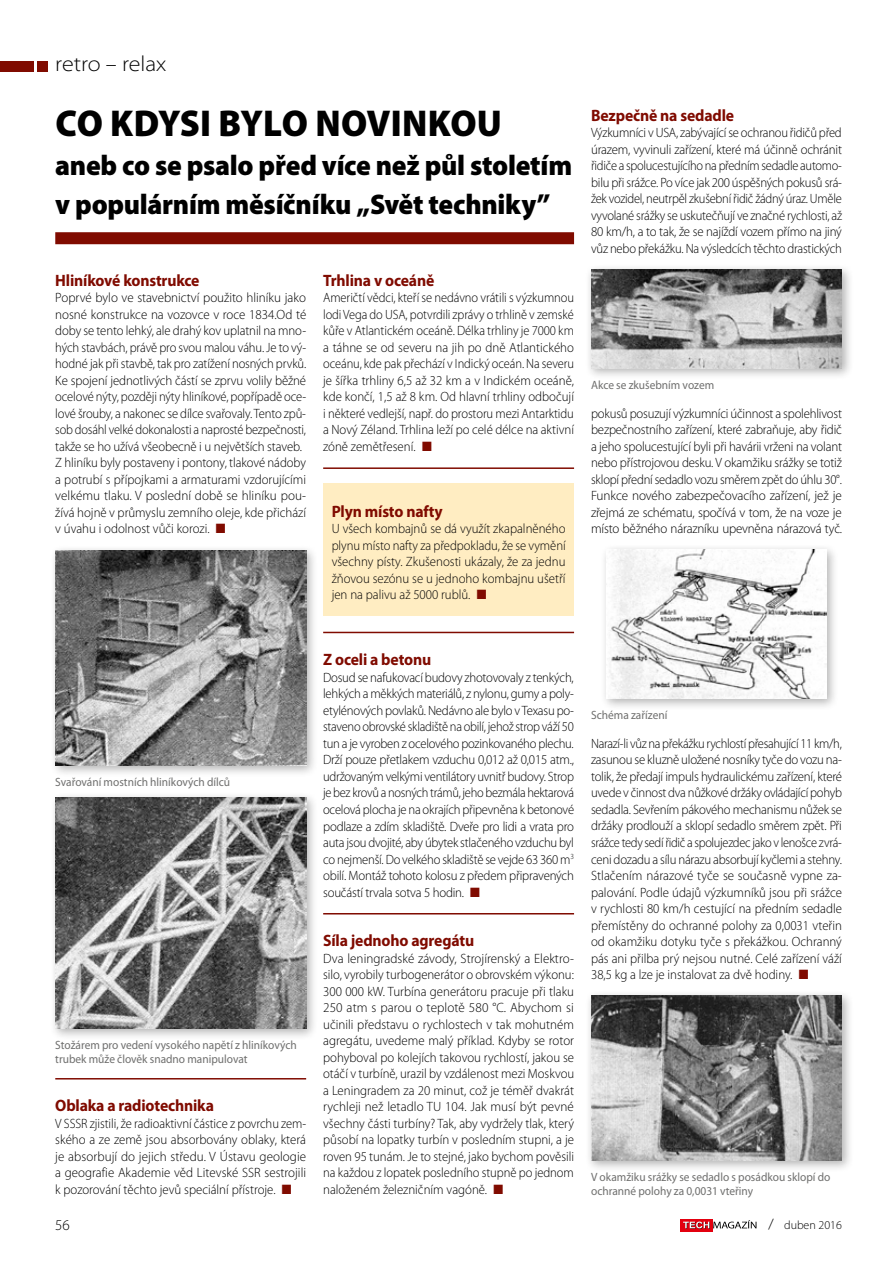
<style>
.page{position:relative;width:893px;height:1263px;background:#fff}
.page>*{position:absolute;margin:0;border:0;box-sizing:border-box;transform-origin:0 0}
.t1{font:900 37.5px "Myriad Pro";letter-spacing:.005em;color:#000;scale:.96 1}
.t2{font:900 28.5px/39px "Myriad Pro";letter-spacing:-.01em;color:#000;scale:.96 1}
.t3{font:300 semi-expanded 21.75px "Myriad Pro";color:#000}
.t4{font:700 16.5px "Myriad Pro";letter-spacing:-.01em;color:#800b00;scale:.95 1}
.t5{font:300 15px "Myriad Pro";color:#000}
.t6{font:300 13.5px/16.5px "Myriad Pro";letter-spacing:-.005em;color:#000;text-align:justify;scale:.93 1}
.t7{font:300 13.5px/16.5px "Myriad Pro";letter-spacing:-.005em;color:#000;text-align:justify}
.t8{font:300 13.5px/16.5px "Myriad Pro";letter-spacing:-.005em;color:#000;text-align:justify;scale:.94 1}
.t9{font:300 13.5px/16.5px "Myriad Pro";letter-spacing:-.005em;color:#000;text-align:justify;scale:.95 1}
.t10{font:12px/13.5px "Myriad Pro";color:#6f6f6e;scale:.95 1}
.t11{font:300 12px "Myriad Pro";color:#000}
.s1{color:#800b00}
.s2{font-size:15px}
</style>
<div class="page">
<div style="left:0;top:62px;width:33px;height:10px;background:#800b00"></div>
<div style="left:38px;top:62px;width:10px;height:10px;background:#800b00"></div>
<div style="left:680px;top:1219px;width:33px;height:12px;background:#e3000f"></div>
<svg style="left:683px;top:1220px;width:73px;height:9px"></svg>
<div style="left:55px;top:232px;width:519px;height:12px;background:#800b00"></div>
<div style="left:323px;top:484px;width:251px;height:132px;background:#ffedc2"></div>
<div style="left:49px;top:545px;width:269px;height:232px;background:#000;opacity:.3"></div>
<img style="left:55px;top:551px;width:251px;height:214px">
<div style="left:585px;top:263px;width:269px;height:118px;background:#000;opacity:.3"></div>
<img style="left:591px;top:269px;width:251px;height:99px">
<div style="left:600px;top:544px;width:238px;height:167px;background:#000;opacity:.3"></div>
<img style="left:607px;top:550px;width:219px;height:148px">
<div style="left:585px;top:989px;width:269px;height:183px;background:#000;opacity:.3"></div>
<img style="left:591px;top:995px;width:251px;height:165px">
<div style="left:49px;top:791px;width:269px;height:249px;background:#000;opacity:.3"></div>
<img style="left:55px;top:797px;width:251px;height:231px">
<hr style="left:323px;top:467px;width:251px;height:2px;background:#800b00">
<hr style="left:323px;top:632px;width:251px;height:1px;background:#800b00">
<hr style="left:55px;top:1078px;width:251px;height:1px;background:#800b00">
<hr style="left:323px;top:913px;width:251px;height:1px;background:#800b00">
<h3 class="t3" style="left:55px;top:52px;width:113px">retro – relax</h3>
<h1 class="t1" style="left:56px;top:102px;width:466px">Co kdysi bylo novinkou</h1>
<h2 class="t2" style="left:55px;top:146px;width:540px">aneb co se psalo před více než půl stoletím v populárním měsíčníku „Svět techniky”</h2>
<p class="t4" style="left:55px;top:270px;width:153px">Hliníkové konstrukce</p>
<p class="t7" style="left:55px;top:290px;width:253px;text-align:left">Poprvé bylo ve stavebnictví použito hliníku jako nosné konstrukce na vozovce v roce 1834.Od té doby se tento lehký, ale drahý kov uplatnil na mno&shy;hých stavbách, právě pro svou malou váhu. Je to vý&shy;hodné jak při stavbě, tak pro zatížení nosných prvků.<br>Ke spojení jednotlivých částí se zprvu volily běžné ocelové nýty, později nýty hliníkové, popřípadě oce&shy;lové šrouby, a nakonec se dílce svařovaly. Tento způ&shy;sob dosáhl velké dokonalosti a naprosté bezpečnosti, takže se ho užívá všeobecně i u největších staveb.<br>Z hliníku byly postaveny i pontony, tlakové nádoby a potrubí s přípojkami a armaturami vzdorujícími velkému tlaku. V poslední době se hliníku pou&shy;žívá hojně v průmyslu zemního oleje, kde přichází v úvahu i odolnost vůči korozi. <span class="s1">■</span></p>
<p class="t4" style="left:323px;top:270px;width:119px">Trhlina v oceáně</p>
<p class="t6" style="left:323px;top:290px;width:271px">Američtí vědci, kteří se nedávno vrátili s výzkumnou lodi Vega do USA, potvrdili zprávy o trhlině v zemské kůře v Atlantickém oceáně. Délka trhliny je 7000 km a táhne se od severu na jih po dně Atlantického oceánu, kde pak přechází v Indický oceán. Na severu je šířka trhliny 6,5 až 32 km a v Indickém oceáně, kde končí, 1,5 až 8 km. Od hlavní trhliny odbočují i některé vedlejší, např. do prostoru mezi Antarktidu a Nový Zéland. Trhlina leží po celé délce na aktivní zóně zemětřesení. <span class="s1">■</span></p>
<p class="t4" style="left:332px;top:501px;width:119px">Plyn místo nafty</p>
<p class="t9" style="left:332px;top:521px;width:248px">U všech kombajnů se dá využít zkapalněného plynu místo nafty za předpokladu, že se vymění všechny písty. Zkušenosti ukázaly, že za jednu žňovou sezónu se u jednoho kombajnu ušetří jen na palivu až 5000 rublů. <span class="s1">■</span></p>
<p class="t4" style="left:591px;top:105px;width:152px">Bezpečně na sedadle</p>
<p class="t6" style="left:591px;top:125px;width:271px">Výzkumníci v USA, zabývající se ochranou řidičů před úrazem, vyvinuli zařízení, které má účinně ochránit řidiče a spolucestujícího na předním sedadle automo&shy;bilu při srážce. Po více jak 200 úspěšných pokusů srá&shy;žek vozidel, neutrpěl zkušební řidič žádný úraz. Uměle vyvolané srážky se uskutečňují ve značné rychlosti, až 80 km/h, a to tak, že se najíždí vozem přímo na jiný vůz nebo překážku. Na výsledcích těchto drastických</p>
<p class="t10" style="left:591px;top:378px;width:131px">Akce se zkušebním vozem</p>
<p class="t9" style="left:591px;top:405px;width:266px">pokusů posuzují výzkumníci účinnost a spolehlivost bezpečnostního zařízení, které zabraňuje, aby řidič a jeho spolucestující byli při havárii vrženi na volant nebo přístrojovou desku. V okamžiku srážky se totiž sklopí přední sedadlo vozu směrem zpět do úhlu 30°.<br>Funkce nového zabezpečovacího zařízení, jež je zřejmá ze schématu, spočívá v tom, že na voze je místo běžného nárazníku upevněna nárazová tyč.</p>
<p class="t10" style="left:55px;top:775px;width:186px">Svařování mostních hliníkových dílců</p>
<p class="t10" style="left:55px;top:1038px;width:256px">Stožárem pro vedení vysokého napětí z hliníkových trubek může člověk snadno manipulovat</p>
<p class="t4" style="left:55px;top:1095px;width:169px">Oblaka a radiotechnika</p>
<p class="t6" style="left:55px;top:1115px;width:271px">V SSSR zjistili, že radioaktivní částice z povrchu zem&shy;ského a ze země jsou absorbovány oblaky, která je absorbují do jejich středu. V Ústavu geologie a geografie Akademie věd Litevské SSR sestrojili k pozorování těchto jevů speciální přístroje. <span class="s1">■</span></p>
<p class="t4" style="left:323px;top:649px;width:115px">Z oceli a betonu</p>
<p class="t8" style="left:323px;top:669px;width:268px">Dosud se nafukovací budovy zhotovovaly z tenkých, lehkých a měkkých materiálů, z nylonu, gumy a poly&shy;etylénových povlaků. Nedávno ale bylo v Texasu po&shy;staveno obrovské skladiště na obilí, jehož strop váží 50 tun a je vyroben z ocelového pozinkovaného plechu.<br>Drží pouze přetlakem vzduchu 0,012 až 0,015 atm., udržovaným velkými ventilátory uvnitř budovy. Strop je bez krovů a nosných trámů, jeho bezmála hektarová ocelová plocha je na okrajích připevněna k betonové podlaze a zdím skladiště. Dveře pro lidi a vrata pro auta jsou dvojité, aby úbytek stlačeného vzduchu byl co nejmenší. Do velkého skladiště se vejde 63 360 m<sup>3 </sup>obilí. Montáž tohoto kolosu z předem připravených součástí trvala sotva 5 hodin. <span class="s1">■</span></p>
<p class="t4" style="left:323px;top:930px;width:160px">Síla jednoho agregátu</p>
<p class="t7" style="left:323px;top:950px;width:253px">Dva leningradské závody, Strojírenský a Elektro&shy;silo, vyrobily turbogenerátor o obrovském výkonu:<br>300 000 kW. Turbína generátoru pracuje při tlaku 250 atm s parou o teplotě 580 °C. Abychom si učinili představu o rychlostech v tak mohutném agregátu, uvedeme malý příklad. Kdyby se rotor pohyboval po kolejích takovou rychlostí, jakou se otáčí v turbíně, urazil by vzdálenost mezi Moskvou a Leningradem za 20 minut, což je téměř dvakrát rychleji než letadlo TU 104. Jak musí být pevné všechny části turbíny? Tak, aby vydržely tlak, který působí na lopatky turbín v posledním stupni, a je roven 95 tunám. Je to stejné, jako bychom pověsili na každou z lopatek posledního stupně po jednom naloženém železničním vagóně. <span class="s1">■</span></p>
<p class="t10" style="left:591px;top:708px;width:82px">Schéma zařízení</p>
<p class="t6" style="left:591px;top:735px;width:271px">Narazí-li vůz na překážku rychlostí přesahující 11 km/h, zasunou se kluzně uložené nosníky tyče do vozu na&shy;tolik, že předají impuls hydraulickému zařízení, které uvede v činnost dva nůžkové držáky ovládající pohyb sedadla. Sevřením pákového mechanismu nůžek se držáky prodlouží a sklopí sedadlo směrem zpět. Při srážce tedy sedí řidič a spolujezdec jako v lenošce zvrá&shy;ceni dozadu a sílu nárazu absorbují kyčlemi a stehny.<br>Stlačením nárazové tyče se současně vypne za&shy;palování. Podle údajů výzkumníků jsou při srážce v rychlosti 80 km/h cestující na předním sedadle přemístěny do ochranné polohy za 0,0031 vteřin od okamžiku dotyku tyče s překážkou. Ochranný pás ani přilba prý nejsou nutné. Celé zařízení váží 38,5 kg a lze je instalovat za dvě hodiny. <span class="s1">■</span></p>
<p class="t10" style="left:591px;top:1170px;width:254px">V okamžiku srážky se sedadlo s posádkou sklopí do ochranné polohy za 0,0031 vteřiny</p>
<p class="t5" style="left:55px;top:1216px;width:16px">56</p>
<p class="t11" style="left:768px;top:1218px;width:75px"><span class="s2">/</span> duben 2016</p>
</div>
